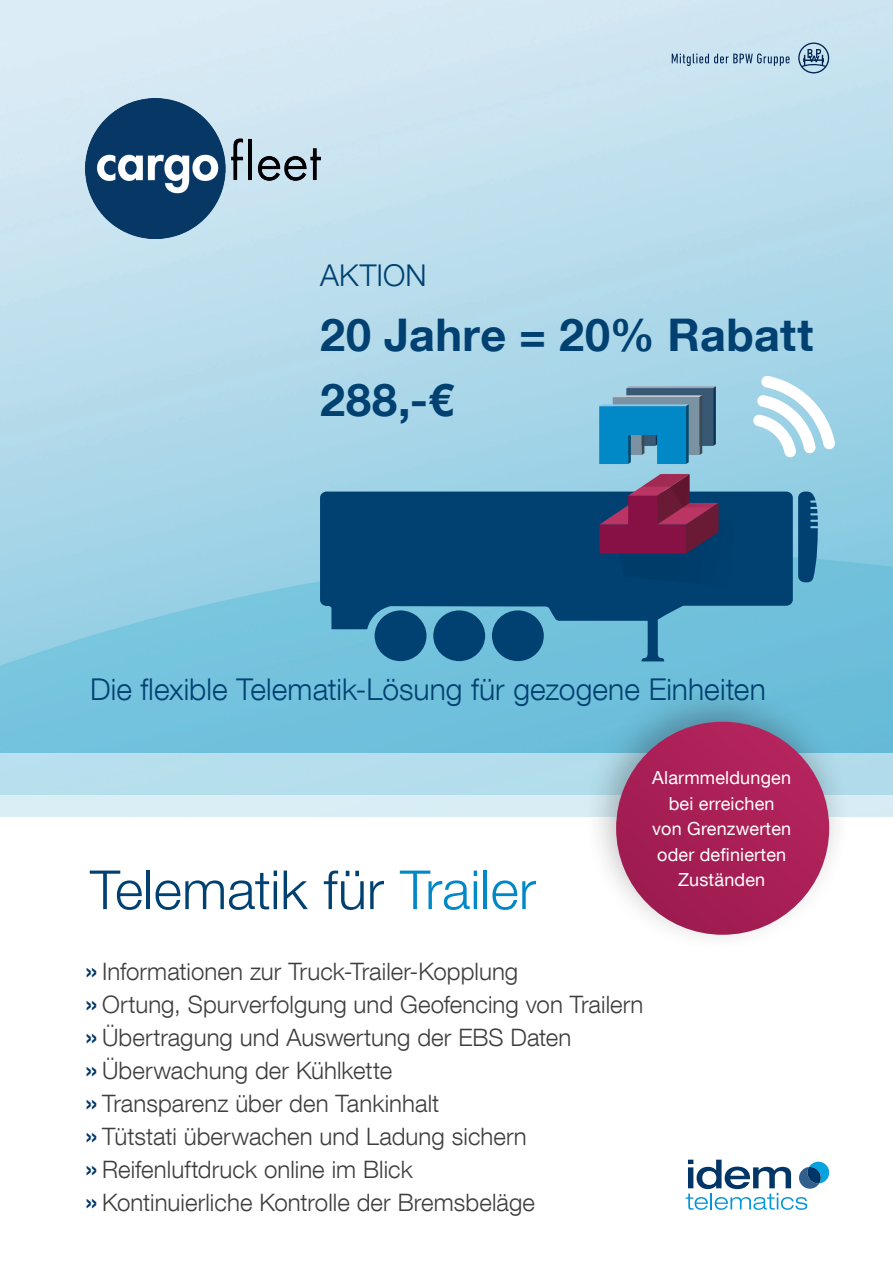
<style>
.page{position:relative;width:893px;height:1263px;background:#fff}
.page>*{position:absolute;margin:0;border:0;box-sizing:border-box;transform-origin:0 0}
.t1{font:300 54px "Helvetica Neue LT Com";color:#004171}
.t2{font:700 45px/64.7px "Helvetica Neue LT Com";letter-spacing:.01em;color:#004171}
.t3{font:300 30px "Helvetica Neue LT Com";color:#004171}
.t4{font:300 24px/33px "Helvetica Neue LT Com";letter-spacing:.005em;color:#3e3e3f}
.t5{font:18px/25.5px "Helvetica Neue LT Com";letter-spacing:.01em;color:#fff;text-align:center}
.s1{color:#0088c7}
.s2{font-weight:500;font-size:27px;color:#003667}
</style>
<div class="page">
<img style="left:0;top:0;width:893px;height:753px">
<div style="left:0;top:753px;width:893px;height:63px;background:#b6deec"></div>
<div style="left:0;top:795px;width:893px;height:21px;background:#d9eef5"></div>
<svg style="left:686px;top:1160px;width:143px;height:50px"></svg>
<svg style="left:798px;top:43px;width:31px;height:30px"></svg>
<svg style="left:672px;top:54px;width:118px;height:12px"></svg>
<div style="left:583px;top:684px;width:269px;height:269px;background:#231f20;opacity:.3"></div>
<div style="left:616px;top:722px;width:213px;height:213px;background:#aa2056;border-radius:107px"></div>
<svg style="left:320px;top:491px;width:498px;height:170px;background:#1f648e"></svg>
<svg style="left:745px;top:368px;width:98px;height:97px"></svg>
<svg style="left:599px;top:474px;width:136px;height:114px;background:#4b3e69"></svg>
<svg style="left:599px;top:386px;width:117px;height:78px;background:#398ab3"></svg>
<img style="left:85px;top:99px;width:235px;height:140px">
<p class="t3" style="left:320px;top:257px;width:108px">AKTION</p>
<h2 class="t2" style="left:320px;top:301px;width:495px">20 Jahre = 20% Rabatt<br>288,-€</h2>
<p class="t3" style="left:90px;top:671px;width:677px">Die flexible Telematik-Lösung für gezogene Einheiten</p>
<h1 class="t1" style="left:90px;top:857px;width:448px">Telematik für <span class="s1">Trailer</span></h1>
<p class="t5" style="left:652px;top:764px;width:141px">Alarmmeldungen bei erreichen von Grenzwerten oder definierten<br>Zuständen</p>
<p class="t4" style="left:85px;top:955px;width:560px"><span class="s2">»</span> Informationen zur Truck-Trailer-Kopplung<br><span class="s2">»</span> Ortung, Spurverfolgung und Geofencing von Trailern <span class="s2">»</span> Übertragung und Auswertung der EBS Daten<br><span class="s2">»</span> Überwachung der Kühlkette<br><span class="s2">»</span> Transparenz über den Tankinhalt<br><span class="s2">»</span> Tütstati überwachen und Ladung sichern<br><span class="s2">»</span> Reifenluftdruck online im Blick<br><span class="s2">»</span> Kontinuierliche Kontrolle der Bremsbeläge</p>
</div>
